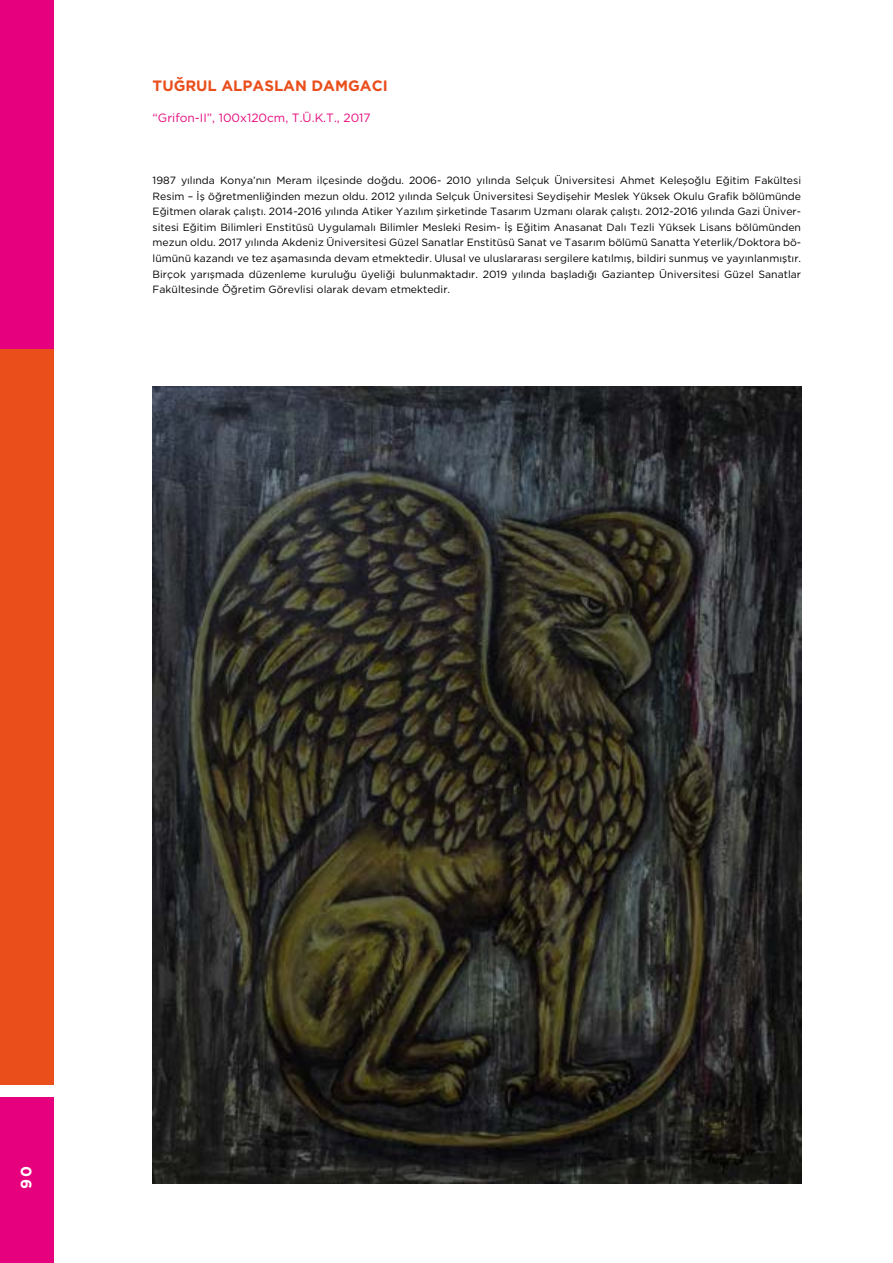
<style>
.page{position:relative;width:893px;height:1263px;background:#fff}
.page>*{position:absolute;margin:0;border:0;box-sizing:border-box;transform-origin:0 0}
.t1{font:700 15px "Gotham TRUN";color:#e94e1b}
.t2{font:700 15px "Gotham TRUN";color:#fff}
.t3{font:12px "Gotham TRUN";color:#e50b7e}
.t4{font:10.5px/15.6px "Gotham TRUN";color:#000;text-align:justify}
</style>
<div class="page">
<div style="left:0;top:349px;width:54px;height:735px;background:#e94e1b"></div>
<div style="left:0;top:0;width:54px;height:349px;background:#e6007d"></div>
<div style="left:0;top:1097px;width:54px;height:166px;background:#e6007d"></div>
<img style="left:153px;top:387px;width:648px;height:796px">
<h1 class="t1" style="left:153px;top:77px;width:237px">TUĞRUL ALPASLAN DAMGACI</h1>
<p class="t3" style="left:153px;top:111px;width:220px">“Grifon-II”, 100x120cm, T.Ü.K.T., 2017</p>
<p class="t4" style="left:153px;top:172px;width:650px">1987 yılında Konya’nın Meram ilçesinde doğdu. 2006- 2010 yılında Selçuk Üniversitesi Ahmet Keleşoğlu Eğitim Fakültesi Resim – İş öğretmenliğinden mezun oldu. 2012 yılında Selçuk Üniversitesi Seydişehir Meslek Yüksek Okulu Grafik bölümünde Eğitmen olarak çalıştı. 2014-2016 yılında Atiker Yazılım şirketinde Tasarım Uzmanı olarak çalıştı. 2012-2016 yılında Gazi Üniver&shy;sitesi Eğitim Bilimleri Enstitüsü Uygulamalı Bilimler Mesleki Resim- İş Eğitim Anasanat Dalı Tezli Yüksek Lisans bölümünden mezun oldu. 2017 yılında Akdeniz Üniversitesi Güzel Sanatlar Enstitüsü Sanat ve Tasarım bölümü Sanatta Yeterlik/Doktora bö&shy;lümünü kazandı ve tez aşamasında devam etmektedir. Ulusal ve uluslararası sergilere katılmış, bildiri sunmuş ve yayınlanmıştır.<br>Birçok yarışmada düzenleme kuruluğu üyeliği bulunmaktadır. 2019 yılında başladığı Gaziantep Üniversitesi Güzel Sanatlar Fakültesinde Öğretim Görevlisi olarak devam etmektedir.</p>
<h1 class="t2" style="left:18px;top:1188px;width:24px;rotate:-90deg">90</h1>
</div>
